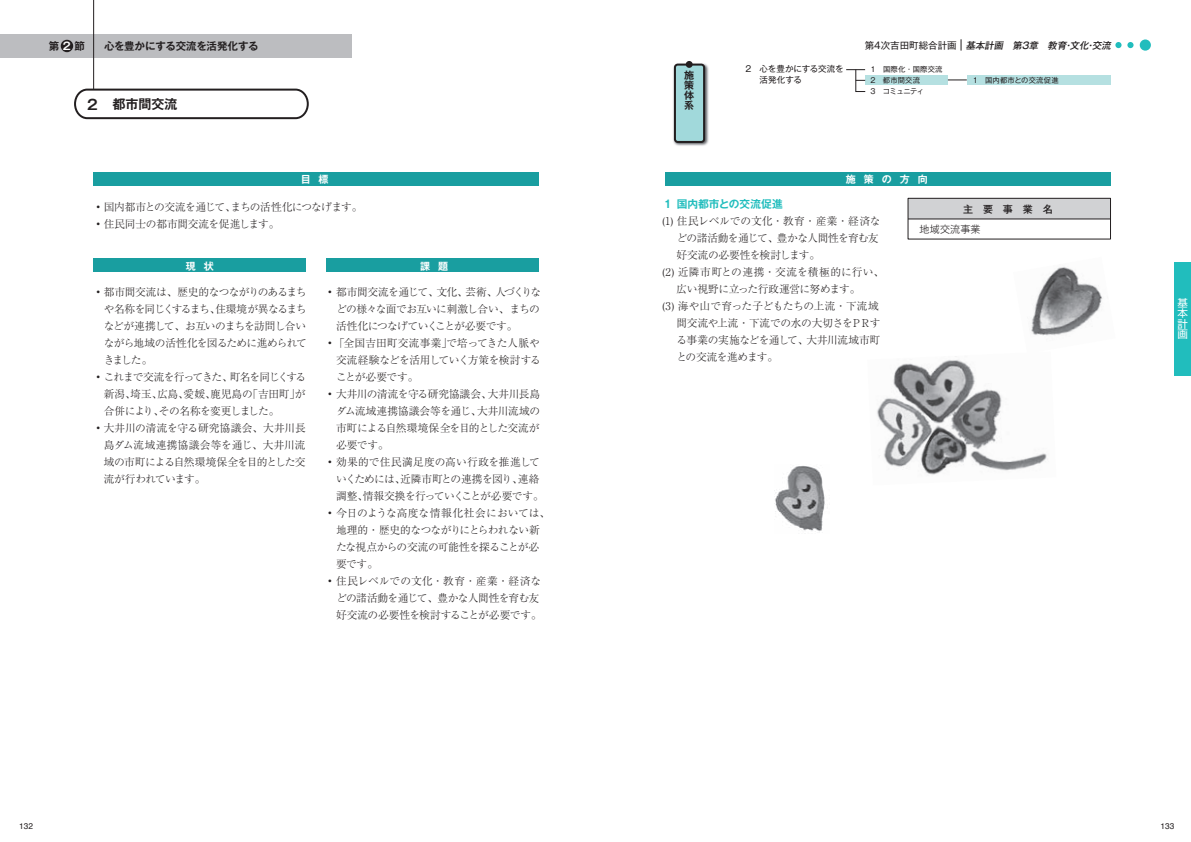
<style>
.page{position:relative;width:1191px;height:842px;background:#fff}
.page>*{position:absolute;margin:0;border:0;box-sizing:border-box;transform-origin:0 0}
.t1{font:700 13px "Gothic MB101 Pr 5 De";color:#231f20}
.t2{font:300 10.7px/17px "Ryumin Pr 5";letter-spacing:-.035em;color:#231f20}
.t3{font:300 10.7px "Ryumin Pr 5";letter-spacing:-.06em;color:#231f20}
.t4{font:300 10.7px "Ryumin Pr 5";letter-spacing:-.055em;color:#231f20}
.t5{font:300 10.7px "Ryumin Pr 5";letter-spacing:.005em;color:#231f20}
.t6{font:300 10.7px "Ryumin Pr 5";letter-spacing:-.005em;color:#231f20}
.t7{font:300 10.7px "Ryumin Pr 5";letter-spacing:.04em;color:#231f20}
.t8{font:300 10.7px "Ryumin Pr 5";letter-spacing:-.01em;color:#231f20}
.t9{font:300 10.7px "Ryumin Pr 5";letter-spacing:-.07em;color:#231f20}
.t10{font:300 10.7px "Ryumin Pr 5";letter-spacing:-.015em;color:#231f20}
.t11{font:300 10.7px "Ryumin Pr 5";letter-spacing:.01em;color:#231f20}
.t12{font:300 10.7px "Ryumin Pr 5";letter-spacing:.02em;color:#231f20}
.t13{font:700 10.7px "Gothic MB101 Pr 5 De";letter-spacing:.005em;color:#21bdbd}
.t14{font:700 10.5px "Gothic MB101 Pr 5 De";letter-spacing:-.025em;color:#231f20}
.t15{font:10.5px/10.5px "Shin Go Pr 5";color:#fff;text-align:justify}
.t16{font:700 10px "Gothic MB101 Pr 5 De";letter-spacing:.8em;color:#fff}
.t17{font:500 10px "Gothic MB101 Pr 5";color:#231f20}
.t18{font:300 10px "Gothic MB101 Pr 5";letter-spacing:.02em;color:#231f20}
.t19{font:700 10px/10px "Gothic MB101 Pr 5 De";color:#231f20;text-align:justify}
.t20{font:italic 500 9.4px "Gothic MB101 Pr 5";color:#231f20}
.t21{font:8.5px/10.2px "Gothic MB101 Pr 5";letter-spacing:-.005em;color:#231f20}
.t22{font:8.3px "Helvetica";color:#231f20}
.t23{font:7.3px/11px "Gothic MB101 Pr 5";letter-spacing:.015em;color:#231f20}
.t24{font:3px "Gothic MB101 Pr 5";color:#231f20}
.s1{color:#fff}
.s2{font-size:14px}
.s3{font-weight:400;font-style:normal;font-size:9.5px}
</style>
<div class="page">
<div style="left:0;top:34px;width:351px;height:24px;background:#bcbdc0"></div>
<div style="left:93px;top:172px;width:445px;height:14px;background:#199ea0"></div>
<div style="left:93px;top:258px;width:212px;height:14px;background:#199ea0"></div>
<div style="left:327px;top:258px;width:212px;height:14px;background:#199ea0"></div>
<hr style="left:93px;top:0;width:1px;height:89px;background:#231f20">
<svg style="left:74px;top:89px;width:235px;height:30px"></svg>
<div style="left:61px;top:40px;width:12px;height:12px;background:#231f20;border-radius:50%"></div>
<div style="left:665px;top:172px;width:445px;height:14px;background:#199ea0"></div>
<div style="left:908px;top:198px;width:202px;height:21px;background:#d1d2d4"></div>
<img style="left:673px;top:61px;width:36px;height:85px">
<div style="left:675px;top:65px;width:29px;height:77px;background:#a1d9db;border-radius:3px"></div>
<div style="left:674px;top:64px;width:31px;height:79px;border:2px solid #231f20;border-radius:3px"></div>
<div style="left:686px;top:61px;width:6px;height:7px;background:#231f20;border-radius:50%"></div>
<div style="left:865px;top:75px;width:83px;height:10px;background:#b5e0e1"></div>
<div style="left:967px;top:75px;width:143px;height:10px;background:#b5e0e1"></div>
<img style="left:774px;top:466px;width:51px;height:67px">
<img style="left:877px;top:356px;width:171px;height:119px">
<img style="left:1031px;top:266px;width:72px;height:70px">
<div style="left:907px;top:198px;width:204px;height:42px;border:1px solid #231f20"></div>
<hr style="left:908px;top:219px;width:202px;height:1px;background:#231f20">
<svg style="left:961px;top:39px;width:1px;height:12px"></svg>
<svg style="left:1127px;top:42px;width:6px;height:6px"></svg>
<svg style="left:1115px;top:42px;width:6px;height:6px"></svg>
<div style="left:1139px;top:39px;width:11px;height:12px;background:#21bdbd;border-radius:50%"></div>
<svg style="left:948px;top:80px;width:18px;height:1px"></svg>
<svg style="left:846px;top:69px;width:19px;height:23px"></svg>
<div style="left:1174px;top:262px;width:17px;height:113px;background:#21bdbd"></div>
<p class="t14" style="left:49px;top:37px;width:37px">第 <span class="s1">2</span> 節</p>
<p class="t14" style="left:104px;top:37px;width:156px">心を豊かにする交流を活発化する</p>
<p class="t1" style="left:87px;top:93px;width:92px"><span class="s2">2</span> 都市間交流</p>
<p class="t16" style="left:301px;top:171px;width:29px">目 標</p>
<p class="t2" style="left:104px;top:197px;width:260px">国内都市との交流を通じて、まちの活性化につなげます。住民同士の都市間交流を促進します。</p>
<p class="t24" style="left:97px;top:204px;width:4px">●</p>
<p class="t24" style="left:97px;top:221px;width:4px">●</p>
<p class="t16" style="left:186px;top:257px;width:29px">現 状</p>
<p class="t16" style="left:420px;top:258px;width:29px">課 題</p>
<p class="t2" style="left:104px;top:282px;width:205px">都市間交流は、歴史的なつながりのあるまちや名称を同じくするまち、住環境が異なるまちなどが連携して、お互いのまちを訪問し合いながら地域の活性化を図るために進められてきました。<br>これまで交流を行ってきた、町名を同じくする新潟、埼玉、広島、愛媛、鹿児島の「吉田町」が合併により、その名称を変更しました。<br>大井川の清流を守る研究協議会、大井川長島ダム流域連携協議会等を通じ、大井川流域の市町による自然環境保全を目的とした交流が行われています。</p>
<p class="t24" style="left:97px;top:289px;width:4px">●</p>
<p class="t24" style="left:97px;top:374px;width:4px">●</p>
<p class="t24" style="left:97px;top:425px;width:4px">●</p>
<p class="t3" style="left:336px;top:283px;width:207px">都市間交流を通じて、文化、芸術、人づくりな</p>
<p class="t4" style="left:336px;top:300px;width:205px">どの様々な面でお互いに刺激し合い、まちの</p>
<p class="t2" style="left:336px;top:316px;width:183px">活性化につなげていくことが必要です。</p>
<p class="t5" style="left:339px;top:334px;width:202px">｢全国吉田町交流事業｣で培ってきた人脈や</p>
<p class="t2" style="left:336px;top:350px;width:206px">交流経験などを活用していく方策を検討する</p>
<p class="t2" style="left:336px;top:367px;width:84px">ことが必要です。</p>
<p class="t2" style="left:336px;top:384px;width:206px">大井川の清流を守る研究協議会、大井川長島</p>
<p class="t10" style="left:336px;top:402px;width:206px">ダム流域連携協議会等を通じ、大井川流域の</p>
<p class="t4" style="left:336px;top:419px;width:205px">市町による自然環境保全を目的とした交流が</p>
<p class="t2" style="left:336px;top:435px;width:54px">必要です。</p>
<p class="t12" style="left:336px;top:453px;width:205px">効果的で住民満足度の高い行政を推進して</p>
<p class="t9" style="left:336px;top:470px;width:205px">いくためには、近隣市町との連携を図り、連絡</p>
<p class="t2" style="left:336px;top:486px;width:209px">調整、情報交換を行っていくことが必要です。</p>
<p class="t11" style="left:336px;top:504px;width:216px">今日のような高度な情報化社会においては、</p>
<p class="t2" style="left:336px;top:520px;width:205px">地理的・歴史的なつながりにとらわれない新</p>
<p class="t3" style="left:336px;top:538px;width:205px">たな視点からの交流の可能性を探ることが必</p>
<p class="t2" style="left:336px;top:554px;width:44px">要です。</p>
<p class="t5" style="left:336px;top:572px;width:207px">住民レベルでの文化・教育・産業・経済な</p>
<p class="t2" style="left:336px;top:588px;width:205px">どの諸活動を通じて、豊かな人間性を育む友</p>
<p class="t2" style="left:336px;top:605px;width:207px">好交流の必要性を検討することが必要です。</p>
<p class="t24" style="left:328px;top:289px;width:4px">●</p>
<p class="t24" style="left:328px;top:340px;width:4px">●</p>
<p class="t24" style="left:328px;top:391px;width:4px">●</p>
<p class="t24" style="left:328px;top:459px;width:4px">●</p>
<p class="t24" style="left:328px;top:510px;width:4px">●</p>
<p class="t24" style="left:328px;top:578px;width:4px">●</p>
<p class="t20" style="left:864px;top:37px;width:250px"><span class="s3">第 4 次吉田町総合計画</span> 基本計画　第3章　教育・文化・交流</p>
<p class="t21" style="left:744px;top:63px;width:101px">２ 心を豊かにする交流を　 活発化する</p>
<p class="t19" style="left:684px;top:70px;width:11px">施策体系</p>
<p class="t23" style="left:869px;top:63px;width:74px">１ 国際化・国際交流<br>2　都市間交流<br>3　コミュニティ</p>
<p class="t23" style="left:971px;top:74px;width:89px">１ 国内都市との交流促進</p>
<p class="t16" style="left:846px;top:171px;width:83px">施策の方向</p>
<p class="t13" style="left:662px;top:195px;width:122px">１ 国内都市との交流促進</p>
<p class="t6" style="left:662px;top:213px;width:220px">(1) 住民レベルでの文化・教育・産業・経済な</p>
<p class="t2" style="left:676px;top:229px;width:204px">どの諸活動を通じて、豊かな人間性を育む友</p>
<p class="t2" style="left:676px;top:246px;width:145px">好交流の必要性を検討します。</p>
<p class="t7" style="left:662px;top:264px;width:223px">(2) 近隣市町との連携・交流を積極的に行い、</p>
<p class="t2" style="left:676px;top:280px;width:186px">広い視野に立った行政運営に努めます。</p>
<p class="t8" style="left:662px;top:298px;width:218px">(3) 海や山で育った子どもたちの上流・下流域</p>
<p class="t2" style="left:676px;top:314px;width:205px">間交流や上流・下流での水の大切さをＰＲす</p>
<p class="t2" style="left:676px;top:331px;width:205px">る事業の実施などを通して、大井川流域市町</p>
<p class="t2" style="left:676px;top:348px;width:103px">との交流を進めます。</p>
<p class="t17" style="left:963px;top:201px;width:91px">主　要　事　業　名</p>
<p class="t18" style="left:919px;top:221px;width:63px">地域交流事業</p>
<p class="t15" style="left:1177px;top:297px;width:12px">基本計画</p>
<p class="t22" style="left:19px;top:819px;width:15px">132</p>
<p class="t22" style="left:1160px;top:819px;width:15px">133</p>
</div>
